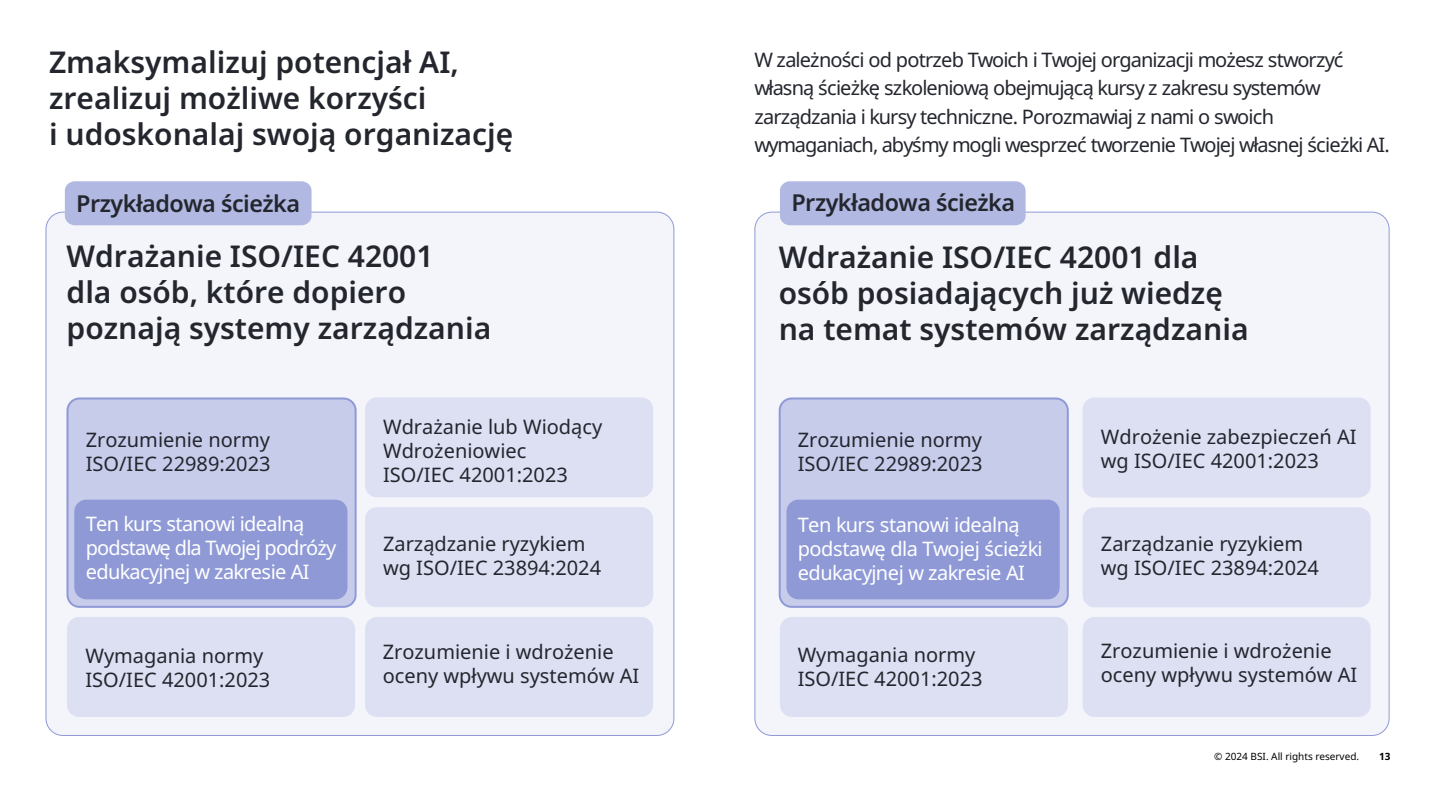
<style>
.page{position:relative;width:1440px;height:810px;background:#fff}
.page>*{position:absolute;margin:0;border:0;box-sizing:border-box;transform-origin:0 0}
.t1{font:600 30px/36px "Noto Sans";color:#24262e}
.t2{font:600 23.3px "Noto Sans";letter-spacing:-.02em;color:#24262e}
.t3{font:20px/24px "Noto Sans";color:#24262e}
.t4{font:20px/28.4px "Noto Sans";letter-spacing:-.045em;color:#24262e}
.t5{font:20px/24px "Noto Sans";letter-spacing:-.03em;color:#fff}
.t6{font:10px "Noto Sans";color:#000}
.t7{font:700 10px "Noto Sans";color:#000}
</style>
<div class="page">
<div style="left:755px;top:212px;width:634px;height:523px;background:#f4f5fb;border-radius:17px"></div>
<div style="left:780px;top:181px;width:246px;height:44px;background:#b1b8e2;border-radius:10px"></div>
<div style="left:46px;top:212px;width:628px;height:523px;background:#f4f5fb;border-radius:17px"></div>
<div style="left:365px;top:507px;width:288px;height:100px;background:#dde0f3;border-radius:12px"></div>
<div style="left:1083px;top:507px;width:288px;height:100px;background:#dde0f3;border-radius:12px"></div>
<div style="left:1083px;top:617px;width:288px;height:100px;background:#dde0f3;border-radius:12px"></div>
<div style="left:365px;top:397px;width:288px;height:100px;background:#dde0f3;border-radius:12px"></div>
<div style="left:1083px;top:398px;width:288px;height:100px;background:#dde0f3;border-radius:12px"></div>
<div style="left:68px;top:399px;width:288px;height:208px;background:#c7cceb;border-radius:12px"></div>
<div style="left:67px;top:398px;width:290px;height:210px;border:2px solid #8f99d6;border-radius:12px"></div>
<div style="left:780px;top:399px;width:288px;height:208px;background:#c7cceb;border-radius:12px"></div>
<div style="left:779px;top:398px;width:290px;height:210px;border:2px solid #8f99d6;border-radius:12px"></div>
<div style="left:74px;top:500px;width:273px;height:99px;background:#8f99d6;border-radius:12px"></div>
<div style="left:787px;top:500px;width:273px;height:99px;background:#8f99d6;border-radius:12px"></div>
<div style="left:67px;top:617px;width:288px;height:100px;background:#dde0f3;border-radius:12px"></div>
<div style="left:365px;top:617px;width:288px;height:100px;background:#dde0f3;border-radius:12px"></div>
<div style="left:780px;top:617px;width:288px;height:100px;background:#dde0f3;border-radius:12px"></div>
<div style="left:65px;top:181px;width:247px;height:44px;background:#b1b8e2;border-radius:10px"></div>
<h1 class="t1" style="left:49px;top:45px;width:466px">Zmaksymalizuj potencjał AI, zrealizuj możliwe korzyści<br>i udoskonalaj swoją organizację</h1>
<p class="t2" style="left:76px;top:187px;width:225px">Przykładowa ścieżka</p>
<h1 class="t1" style="left:67px;top:239px;width:426px">Wdrażanie ISO/IEC 42001<br>dla osób, które dopiero poznają systemy zarządzania</h1>
<p class="t3" style="left:86px;top:428px;width:186px">Zrozumienie normy<br>ISO/IEC 22989:2023</p>
<p class="t5" style="left:86px;top:512px;width:252px">Ten kurs stanowi idealną podstawę dla Twojej podróży edukacyjnej w zakresie AI</p>
<p class="t3" style="left:85px;top:645px;width:186px">Wymagania normy<br>ISO/IEC 42001:2023</p>
<p class="t3" style="left:383px;top:415px;width:221px">Wdrażanie lub Wiodący<br>Wdrożeniowiec<br>ISO/IEC 42001:2023</p>
<p class="t3" style="left:383px;top:532px;width:220px">Zarządzanie ryzykiem wg ISO/IEC 23894:2024</p>
<p class="t3" style="left:383px;top:640px;width:258px">Zrozumienie i wdrożenie oceny wpływu systemów AI</p>
<p class="t4" style="left:754px;top:46px;width:637px">W zależności od potrzeb Twoich i Twojej organizacji możesz stworzyć własną ścieżkę szkoleniową obejmującą kursy z zakresu systemów zarządzania i kursy techniczne. Porozmawiaj z nami o swoich wymaganiach, abyśmy mogli wesprzeć tworzenie Twojej własnej ścieżki AI.</p>
<p class="t2" style="left:791px;top:186px;width:225px">Przykładowa ścieżka</p>
<h1 class="t1" style="left:779px;top:240px;width:471px">Wdrażanie ISO/IEC 42001 dla osób posiadających już wiedzę na temat systemów zarządzania</h1>
<p class="t3" style="left:798px;top:428px;width:186px">Zrozumienie normy<br>ISO/IEC 22989:2023</p>
<p class="t5" style="left:798px;top:513px;width:247px">Ten kurs stanowi idealną podstawę dla Twojej ścieżki edukacyjnej w zakresie AI</p>
<p class="t3" style="left:798px;top:643px;width:186px">Wymagania normy<br>ISO/IEC 42001:2023</p>
<p class="t3" style="left:1101px;top:425px;width:257px">Wdrożenie zabezpieczeń AI wg ISO/IEC 42001:2023</p>
<p class="t3" style="left:1101px;top:532px;width:220px">Zarządzanie ryzykiem wg ISO/IEC 23894:2024</p>
<p class="t3" style="left:1101px;top:639px;width:258px">Zrozumienie i wdrożenie oceny wpływu systemów AI</p>
<p class="t6" style="left:1214px;top:751px;width:146px">© 2024 BSI. All rights reserved.</p>
<p class="t7" style="left:1379px;top:751px;width:13px">13</p>
</div>
